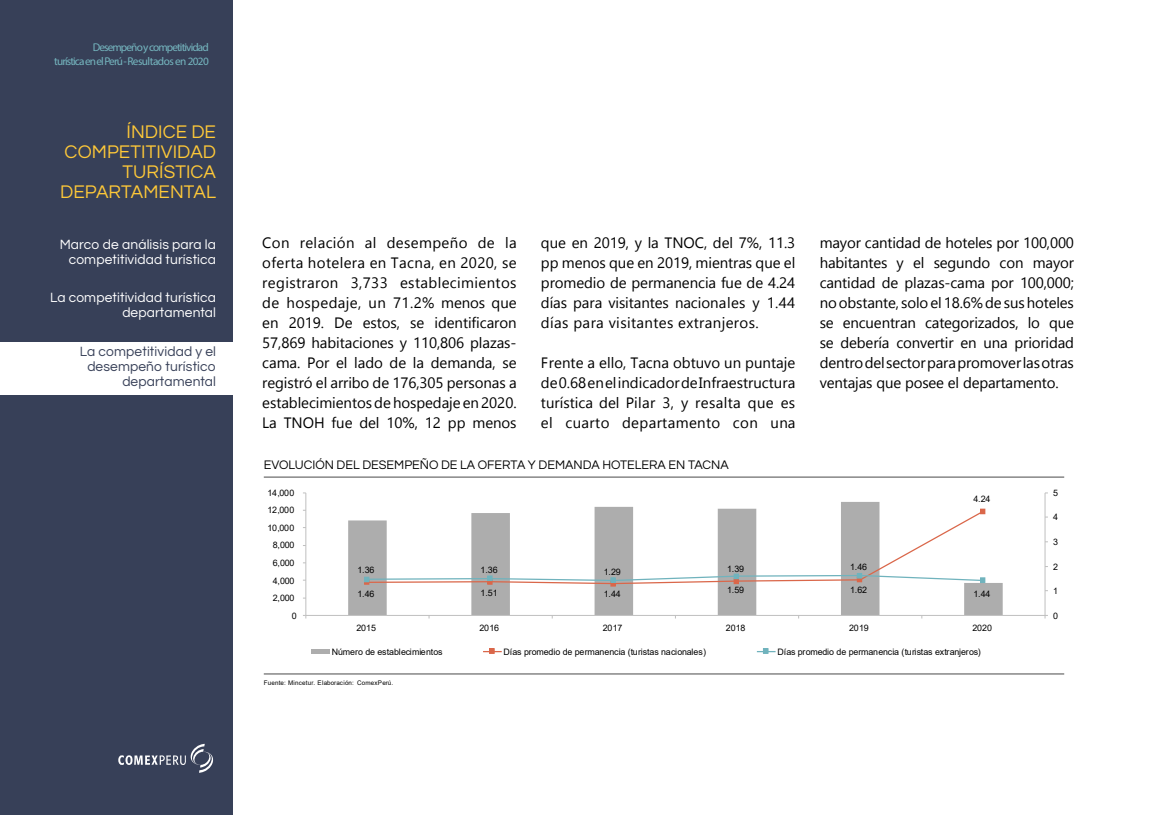
<style>
.page{position:relative;width:1152px;height:815px;background:#fff}
.page>*{position:absolute;margin:0;border:0;box-sizing:border-box;transform-origin:0 0}
.t1{font:18.75px/20px "Questrial";letter-spacing:.005em;color:#ffc938;text-align:right}
.t2{font:15px/20px "Gadugi";letter-spacing:-.005em;color:#000;text-align:justify}
.t3{font:13.75px/15px "Questrial";letter-spacing:.01em;color:#fff;text-align:right}
.t4{font:13.75px/15px "Questrial";letter-spacing:.01em;color:#374058;text-align:right}
.t5{font:12.75px "Questrial";color:#000}
.t6{font:11.25px/13.8px "Myriad Pro";letter-spacing:-.08em;color:#75b6bf;text-align:right}
.t7{font:8.88px "Arial";letter-spacing:-.025em;color:#000}
.t8{font:6.38px "Arial";letter-spacing:.025em;color:#000}
</style>
<div class="page">
<div style="left:0;top:0;width:232px;height:815px;background:#374058"></div>
<svg style="left:118px;top:744px;width:95px;height:29px"></svg>
<div style="left:0;top:342px;width:243px;height:52px;background:#fff"></div>
<hr style="left:264px;top:477px;width:800px;height:1px;background:#4a4a4a">
<hr style="left:264px;top:674px;width:800px;height:1px;background:#4a4a4a">
<svg style="left:348px;top:502px;width:654px;height:113px"></svg>
<hr style="left:1044px;top:493px;width:1px;height:122px;background:#bfbfbf">
<hr style="left:305px;top:493px;width:1px;height:122px;background:#bfbfbf">
<hr style="left:306px;top:615px;width:739px;height:1px;background:#bfbfbf">
<svg style="left:366px;top:509px;width:619px;height:64px"></svg>
<svg style="left:980px;top:509px;width:5px;height:5px"></svg>
<svg style="left:364px;top:573px;width:621px;height:14px"></svg>
<div style="left:311px;top:649px;width:19px;height:5px;background:#adadad"></div>
<svg style="left:483px;top:648px;width:19px;height:6px"></svg>
<svg style="left:757px;top:648px;width:18px;height:6px"></svg>
<p class="t6" style="left:54px;top:41px;width:156px">Desempeño y competitividad<br>turística en elPerú - Resultados en 2020</p>
<p class="t1" style="left:60px;top:122px;width:157px">ÍNDICE DE<br>COMPETITIVIDAD<br>TURÍSTICA<br>DEPARTAMENTAL</p>
<p class="t3" style="left:60px;top:237px;width:158px">Marco de análisis para la competitividad turística</p>
<p class="t3" style="left:50px;top:291px;width:167px">La competitividad turística departamental</p>
<p class="t4" style="left:80px;top:345px;width:138px">La competitividad y el desempeño turístico departamental</p>
<p class="t2" style="left:262px;top:233px;width:256px">Con relación al desempeño de la oferta hotelera en Tacna, en 2020, se registraron 3,733 establecimientos de hospedaje, un 71.2% menos que en 2019. De estos, se identificaron 57,869 habitaciones y 110,806 plazas&shy;cama. Por el lado de la demanda, se registró el arribo de 176,305 personas a establecimientos de hospedaje en 2020.<br>La TNOH fue del 10%, 12 pp menos</p>
<p class="t2" style="left:541px;top:233px;width:256px">que en 2019, y la TNOC, del 7%, 11.3 pp menos que en 2019, mientras que el promedio de permanencia fue de 4.24 días para visitantes nacionales y 1.44 días para visitantes extranjeros.</p>
<p class="t2" style="left:541px;top:353px;width:256px">Frente a ello, Tacna obtuvo un puntaje de 0.68 en el indicador de Infraestructura turística del Pilar 3, y resalta que es el cuarto departamento con una</p>
<p class="t5" style="left:264px;top:456px;width:466px">EVOLUCIÓN DEL DESEMPEÑO DE LA OFERTA Y DEMANDA HOTELERA EN TACNA</p>
<p class="t7" style="left:267px;top:487px;width:28px">14,000</p>
<p class="t7" style="left:267px;top:504px;width:28px">12,000</p>
<p class="t7" style="left:267px;top:522px;width:28px">10,000</p>
<p class="t7" style="left:273px;top:539px;width:23px">8,000</p>
<p class="t2" style="left:819px;top:233px;width:256px">mayor cantidad de hoteles por 100,000 habitantes y el segundo con mayor cantidad de plazas-cama por 100,000; no obstante, solo el 18.6% de sus hoteles se encuentran categorizados, lo que se debería convertir en una prioridad dentro del sector para promover las otras ventajas que posee el departamento.</p>
<p class="t7" style="left:973px;top:493px;width:18px">4.24</p>
<p class="t7" style="left:1053px;top:487px;width:6px">5</p>
<p class="t7" style="left:1053px;top:511px;width:6px">4</p>
<p class="t7" style="left:1053px;top:536px;width:6px">3</p>
<p class="t7" style="left:273px;top:557px;width:23px">6,000</p>
<p class="t7" style="left:273px;top:574px;width:23px">4,000</p>
<p class="t7" style="left:273px;top:592px;width:23px">2,000</p>
<p class="t7" style="left:292px;top:609px;width:6px">0</p>
<p class="t7" style="left:357px;top:564px;width:18px">1.36</p>
<p class="t7" style="left:480px;top:564px;width:18px">1.36</p>
<p class="t7" style="left:604px;top:565px;width:18px">1.29</p>
<p class="t7" style="left:727px;top:563px;width:18px">1.39</p>
<p class="t7" style="left:850px;top:561px;width:18px">1.46</p>
<p class="t7" style="left:357px;top:587px;width:18px">1.46</p>
<p class="t7" style="left:480px;top:586px;width:18px">1.51</p>
<p class="t7" style="left:604px;top:588px;width:18px">1.44</p>
<p class="t7" style="left:727px;top:584px;width:18px">1.59</p>
<p class="t7" style="left:850px;top:583px;width:18px">1.62</p>
<p class="t7" style="left:973px;top:588px;width:18px">1.44</p>
<p class="t7" style="left:356px;top:622px;width:21px">2015</p>
<p class="t7" style="left:479px;top:622px;width:21px">2016</p>
<p class="t7" style="left:603px;top:622px;width:21px">2017</p>
<p class="t7" style="left:726px;top:622px;width:21px">2018</p>
<p class="t7" style="left:849px;top:622px;width:21px">2019</p>
<p class="t7" style="left:972px;top:622px;width:21px">2020</p>
<p class="t7" style="left:332px;top:645px;width:112px">Número de establecimientos</p>
<p class="t7" style="left:503px;top:645px;width:204px">Días promedio de permanencia (turistas nacionales)</p>
<p class="t7" style="left:777px;top:645px;width:205px">Días promedio de permanencia (turistas extranjeros)</p>
<p class="t8" style="left:264px;top:679px;width:131px">Fuente: Mincetur. Elaboración: ComexPerú.</p>
<p class="t7" style="left:1053px;top:560px;width:6px">2</p>
<p class="t7" style="left:1053px;top:585px;width:6px">1</p>
<p class="t7" style="left:1053px;top:609px;width:6px">0</p>
</div>
